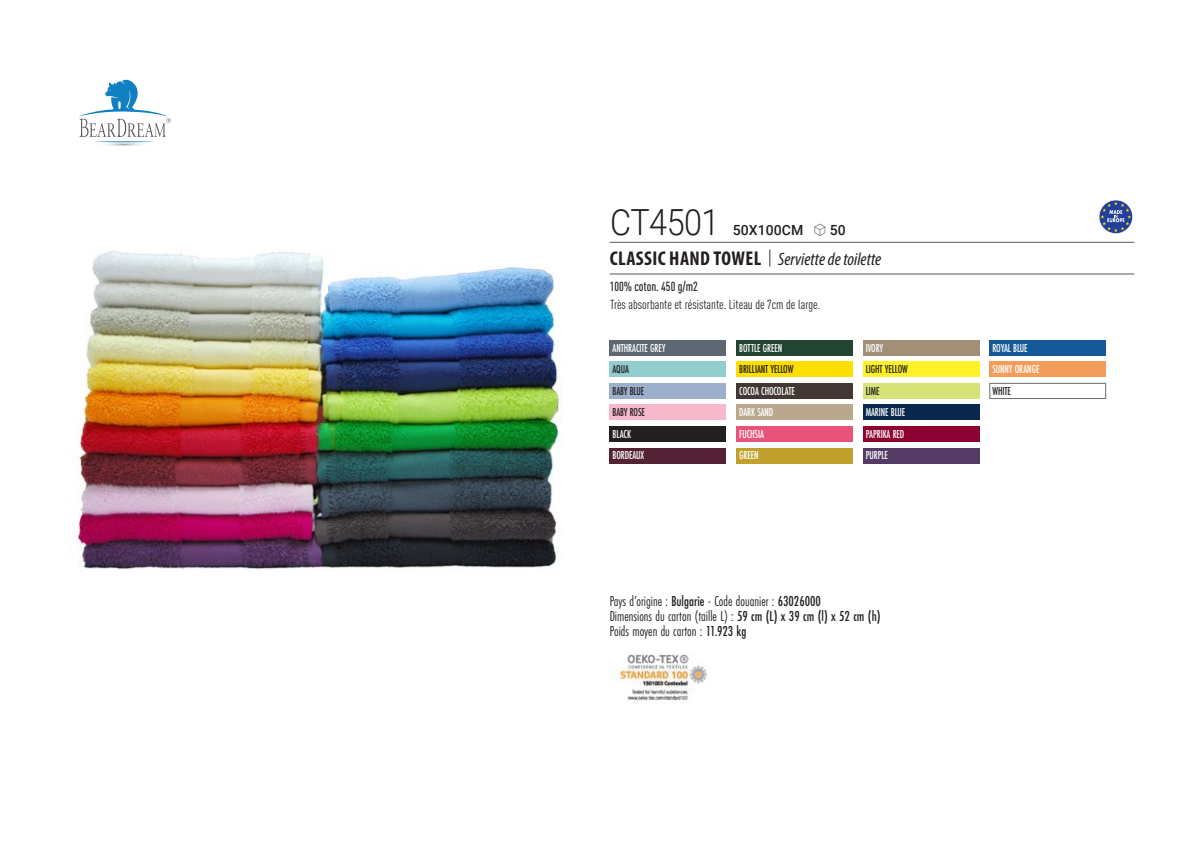
<style>
.page{position:relative;width:1191px;height:842px;background:#fff}
.page>*{position:absolute;margin:0;border:0;box-sizing:border-box;transform-origin:0 0}
.t1{font:300 36px "Roboto";letter-spacing:-.015em;color:#231f20;scale:.9 1}
.t2{font:italic 18px "Myriad Variable Concept";color:#231f20}
.t3{font:15px "Futura PT Cond";color:#231f20;scale:.95 1}
.t4{font:500 14px "Roboto";letter-spacing:.005em;color:#231f20}
.t5{font:condensed 13px "DIN Pro";color:#231f20}
.grammage_2020{font:500 condensed 13px "DIN Pro";color:#231f20;scale:.95 1}
.Coloris_nuancier_bla{font:500 12px "Futura PT Cond";letter-spacing:-.01em;color:#fff;scale:.9 1}
.Coloris_nuancier{font:500 12px "Futura PT Cond";letter-spacing:-.01em;color:#231f20;scale:.9 1}
.Coloris_nuancier_bla-2{font:500 12px "Futura PT Cond";letter-spacing:-.01em;color:#231f20;scale:.9 1}
.s1{font-family:"Linotype Shapeshifter";font-weight:400;font-size:16px}
.s2{font-family:"Myriad Pro";font-weight:700;font-style:normal;font-stretch:condensed;font-size:20px}
.s3{font-family:"Roboto Condensed";font-weight:300;font-style:normal;font-size:20px}
.s4{font-weight:500}
</style>
<div class="page">
<img style="left:77px;top:250px;width:484px;height:321px">
<svg style="left:79px;top:79px;width:92px;height:67px"></svg>
<div style="left:609px;top:340px;width:117px;height:16px;background:#5c6771"></div>
<div style="left:609px;top:362px;width:117px;height:15px;background:#93cecf"></div>
<div style="left:609px;top:383px;width:117px;height:16px;background:#9cb0cd"></div>
<div style="left:609px;top:405px;width:117px;height:15px;background:#f7b8cb"></div>
<div style="left:609px;top:426px;width:117px;height:16px;background:#231f20"></div>
<div style="left:609px;top:448px;width:117px;height:15px;background:#532234"></div>
<div style="left:736px;top:340px;width:116px;height:16px;background:#224431"></div>
<div style="left:736px;top:362px;width:116px;height:15px;background:#ffdf01"></div>
<div style="left:736px;top:383px;width:116px;height:16px;background:#423733"></div>
<div style="left:736px;top:405px;width:116px;height:15px;background:#b9a88e"></div>
<div style="left:736px;top:426px;width:116px;height:16px;background:#e85479"></div>
<div style="left:736px;top:448px;width:116px;height:15px;background:#c1a12d"></div>
<div style="left:863px;top:340px;width:116px;height:16px;background:#a28f78"></div>
<div style="left:863px;top:362px;width:116px;height:15px;background:#fff229"></div>
<div style="left:863px;top:383px;width:116px;height:16px;background:#d7e378"></div>
<div style="left:863px;top:405px;width:116px;height:15px;background:#09274c"></div>
<div style="left:863px;top:426px;width:116px;height:16px;background:#8d0233"></div>
<div style="left:863px;top:448px;width:116px;height:15px;background:#533b66"></div>
<div style="left:989px;top:340px;width:116px;height:16px;background:#145897"></div>
<div style="left:989px;top:362px;width:116px;height:15px;background:#f49d5a"></div>
<div style="left:989px;top:383px;width:116px;height:16px;background:#fff;border:1px solid #6c6d70"></div>
<svg style="left:1099px;top:200px;width:33px;height:34px"></svg>
<img style="left:619px;top:654px;width:87px;height:47px">
<hr style="left:609px;top:242px;width:525px;height:1px;background:#57585a">
<hr style="left:609px;top:274px;width:525px;height:1px;background:#57585a">
<p class="t1" style="left:610px;top:197px;width:123px">CT4501</p>
<p class="t4" style="left:733px;top:220px;width:115px">50X100CM <span class="s1">S</span> 50</p>
<p class="t2" style="left:610px;top:249px;width:273px"><span class="s2">CLASSIC HAND TOWEL</span> <span class="s3">|</span> Serviette de toilette</p>
<p class="grammage_2020" style="left:609px;top:277px;width:94px">100% coton. 450 g/m2</p>
<p class="t5" style="left:610px;top:295px;width:212px">Très absorbante et résistante. Liteau de 7cm de large.</p>
<p class="Coloris_nuancier_bla" style="left:612px;top:341px;width:60px">ANTHRACITE GREY</p>
<p class="Coloris_nuancier" style="left:612px;top:362px;width:20px">AQUA</p>
<p class="Coloris_nuancier" style="left:612px;top:384px;width:37px">BABY BLUE</p>
<p class="Coloris_nuancier_bla-2" style="left:612px;top:405px;width:38px">BABY ROSE</p>
<p class="Coloris_nuancier_bla" style="left:612px;top:427px;width:22px">BLACK</p>
<p class="Coloris_nuancier_bla" style="left:612px;top:448px;width:37px">BORDEAUX</p>
<p class="Coloris_nuancier_bla" style="left:739px;top:341px;width:49px">BOTTLE GREEN</p>
<p class="Coloris_nuancier_bla-2" style="left:739px;top:362px;width:62px">BRILLIANT YELLOW</p>
<p class="Coloris_nuancier_bla" style="left:739px;top:384px;width:63px">COCOA CHOCOLATE</p>
<p class="Coloris_nuancier_bla" style="left:739px;top:405px;width:40px">DARK SAND</p>
<p class="Coloris_nuancier_bla" style="left:739px;top:427px;width:29px">FUCHSIA</p>
<p class="Coloris_nuancier_bla" style="left:739px;top:448px;width:23px">GREEN</p>
<p class="Coloris_nuancier_bla" style="left:866px;top:341px;width:21px">IVORY</p>
<p class="Coloris_nuancier" style="left:866px;top:362px;width:48px">LIGHT YELLOW</p>
<p class="Coloris_nuancier" style="left:866px;top:384px;width:17px">LIME</p>
<p class="Coloris_nuancier_bla" style="left:866px;top:405px;width:45px">MARINE BLUE</p>
<p class="Coloris_nuancier_bla" style="left:866px;top:427px;width:44px">PAPRIKA RED</p>
<p class="Coloris_nuancier_bla" style="left:866px;top:448px;width:26px">PURPLE</p>
<p class="t3" style="left:609px;top:592px;width:224px">Pays d’origine : <span class="s4">Bulgarie</span> - Code douanier : <span class="s4">63026000</span></p>
<p class="t3" style="left:609px;top:607px;width:287px">Dimensions du carton (taille L) : <span class="s4">59 cm (L) x 39 cm (l) x 52 cm (h)</span></p>
<p class="t3" style="left:609px;top:622px;width:145px">Poids moyen du carton : <span class="s4">11.923 kg</span></p>
<p class="Coloris_nuancier_bla" style="left:992px;top:341px;width:41px">ROYAL BLUE</p>
<p class="Coloris_nuancier_bla" style="left:992px;top:362px;width:54px">SUNNY ORANGE</p>
<p class="Coloris_nuancier" style="left:992px;top:384px;width:22px">WHITE</p>
</div>
